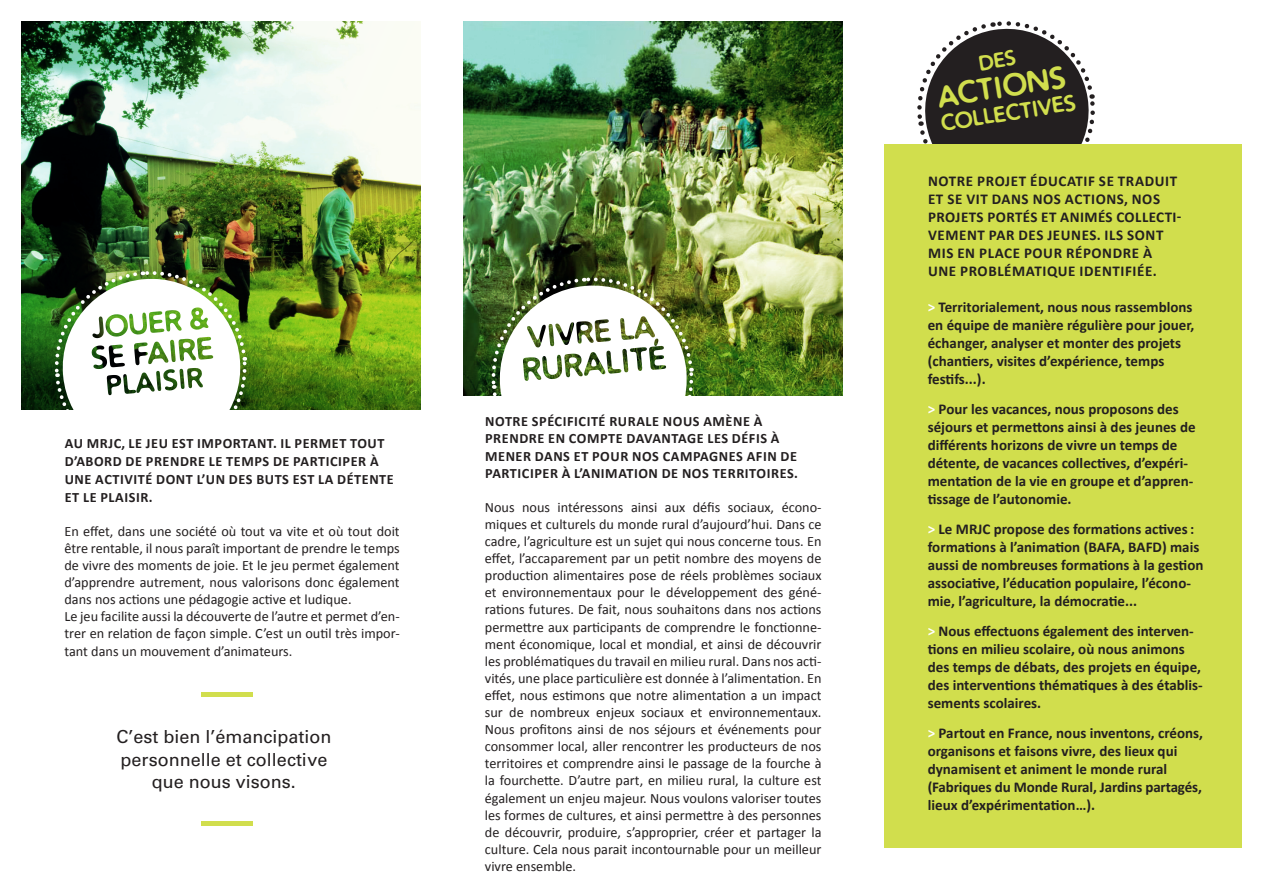
<style>
.page{position:relative;width:1263px;height:893px;background:#fff}
.page>*{position:absolute;margin:0;border:0;box-sizing:border-box;transform-origin:0 0}
.t1{font:700 28.8px "Distro";color:#d1de4d}
.t2{font:700 21px "Distro";color:#d1de4d}
.t3{font:18px/22.5px "Univers LT Std";color:#231f20;text-align:center}
.t4{font:700 15px/18px "Calibri";color:#231f20}
.t5{font:700 15px/18px "Calibri";letter-spacing:-.01em;color:#231f20}
.t6{font:700 15px/18px "Calibri";letter-spacing:.03em;color:#231f20}
.t7{font:14.25px/17.1px "Calibri";color:#231f20;text-align:justify}
.t8{font:700 14.25px/17.1px "Calibri";letter-spacing:.04em;color:#231f20}
.s1{color:#fff}
</style>
<div class="page">
<div style="left:884px;top:145px;width:358px;height:703px;background:#d1de4d"></div>
<img style="left:464px;top:21px;width:378px;height:374px">
<img style="left:490px;top:276px;width:205px;height:120px">
<img style="left:21px;top:21px;width:400px;height:388px">
<div style="left:201px;top:692px;width:52px;height:5px;background:#d1de4d"></div>
<div style="left:201px;top:821px;width:52px;height:5px;background:#d1de4d"></div>
<img style="left:53px;top:269px;width:195px;height:141px">
<svg style="left:915px;top:21px;width:182px;height:124px"></svg>
<p class="t8" style="left:65px;top:434px;width:331px;line-height:18px;text-indent:57px">, le jeu est important. Il permet tout d’abord de prendre le temps de participer à une activité dont l’un des buts est la détente et le plaisir.</p>
<p class="t7" style="left:64px;top:523px;width:337px;text-align:left">En effet, dans une société où tout va vite et où tout doit être rentable, il nous paraît important de prendre le temps de vivre des moments de joie. Et le jeu permet également d’apprendre autrement, nous valorisons donc également dans nos actions une pédagogie active et ludique.<br>Le jeu facilite aussi la découverte de l’autre et permet d’en&shy;trer en relation de façon simple. C’est un outil très impor&shy;tant dans un mouvement d’animateurs.</p>
<p class="t8" style="left:65px;top:434px;width:32px">Au MRJC</p>
<p class="t3" style="left:116px;top:726px;width:217px">C’est bien l’émancipation personnelle et collective que nous visons.</p>
<p class="t8" style="left:485px;top:413px;width:314px">Notre spécificité rurale nous amène à prendre en compte davantage les défis à mener dans et pour nos campagnes afin de participer à l’animation de nos territoires.</p>
<p class="t7" style="left:485px;top:499px;width:338px">Nous nous intéressons ainsi aux défis sociaux, écono&shy;miques et culturels du monde rural d’aujourd’hui. Dans ce cadre, l’agriculture est un sujet qui nous concerne tous. En effet, l’accaparement par un petit nombre des moyens de production alimentaires pose de réels problèmes sociaux et environnementaux pour le développement des géné&shy;rations futures. De fait, nous souhaitons dans nos actions permettre aux participants de comprendre le fonctionne&shy;ment économique, local et mondial, et ainsi de découvrir les problématiques du travail en milieu rural. Dans nos acti&shy;vités, une place particulière est donnée à l’alimentation. En effet, nous estimons que notre alimentation a un impact sur de nombreux enjeux sociaux et environnementaux.<br>Nous profitons ainsi de nos séjours et événements pour consommer local, aller rencontrer les producteurs de nos territoires et comprendre ainsi le passage de la fourche à la fourchette. D’autre part, en milieu rural, la culture est également un enjeu majeur. Nous voulons valoriser toutes les formes de cultures, et ainsi permettre à des personnes de découvrir, produire, s’approprier, créer et partager la culture. Cela nous parait incontournable pour un meilleur vivre ensemble.</p>
<h1 class="t1" style="left:935px;top:78px;width:129px;rotate:-9deg">action s</h1>
<h2 class="t2" style="left:939px;top:110px;width:137px;rotate:-9deg">collectives</h2>
<p class="t6" style="left:928px;top:172px;width:255px">Notre projet éducatif se traduit et se vit dans nos actions, nos projets portés et animés collecti&shy;vement par des jeunes. Ils sont mis en place pour répondre à une problématique identifiée.</p>
<p class="t4" style="left:928px;top:298px;width:268px"><span class="s1">&gt;</span> Territorialement, nous nous rassemblons en équipe de manière régulière pour jouer, échanger, analyser et monter des projets (chantiers, visites d’expérience, temps festifs...).</p>
<p class="t4" style="left:928px;top:400px;width:269px"><span class="s1">&gt;</span> Pour les vacances, nous proposons des séjours et permettons ainsi à des jeunes de différents horizons de vivre un temps de détente, de vacances collectives, d’expéri&shy;mentation de la vie en groupe et d’appren&shy;tissage de l’autonomie.</p>
<p class="t6" style="left:928px;top:520px;width:38px"><span class="s1">&gt;</span>Le MRJC</p>
<p class="t5" style="left:928px;top:520px;width:277px;text-indent:66px">propose des formations actives : formations à l’animation (BAFA, BAFD) mais aussi de nombreuses formations à la gestion associative, l’éducation populaire, l’écono&shy;mie, l’agriculture, la démocratie...</p>
<p class="t4" style="left:928px;top:622px;width:277px"><span class="s1">&gt;</span> Nous effectuons également des interven&shy;tions en milieu scolaire, où nous animons des temps de débats, des projets en équipe, des interventions thématiques à des établis&shy;sements scolaires.</p>
<p class="t4" style="left:928px;top:724px;width:277px"><span class="s1">&gt;</span> Partout en France, nous inventons, créons, organisons et faisons vivre, des lieux qui dynamisent et animent le monde rural (Fabriques du Monde Rural, Jardins partagés, lieux d’expérimentation…).</p>
</div>
